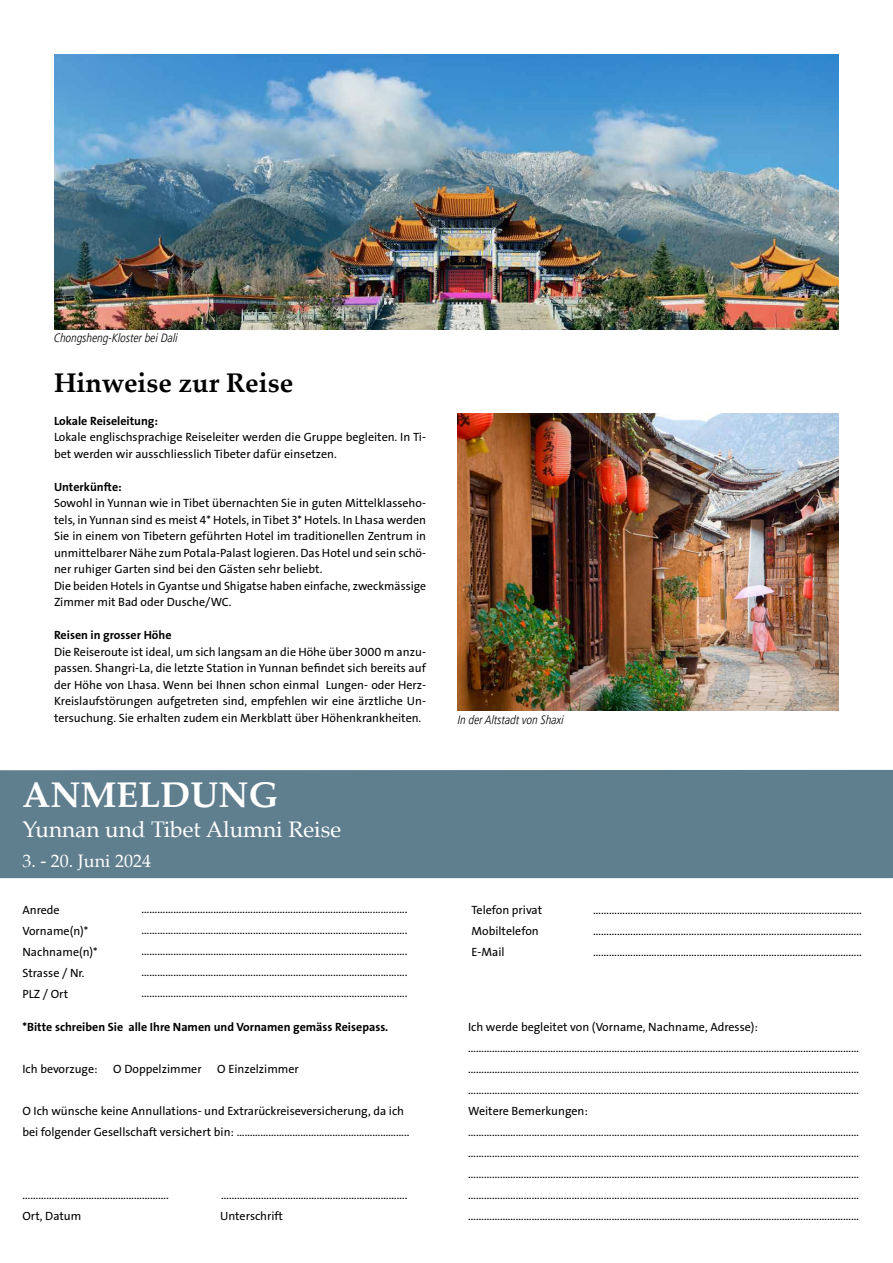
<style>
.page{position:relative;width:893px;height:1263px;background:#fff}
.page>*{position:absolute;margin:0;border:0;box-sizing:border-box;transform-origin:0 0}
.t1{font:700 36px "Palatino";color:#fff}
.t2{font:700 27px "Palatino Linotype";color:#000}
.t3{font:22.5px "Palatino";color:#fff}
.t4{font:18px "Palatino";color:#fff}
.t5{font:12px/21px "The Sans LP5 Plain";color:#000}
.t6{font:12px "The Sans LP7 Bld";color:#000}
.t7{font:italic 300 condensed 12px "Frutiger LT Pro";color:#000}
</style>
<div class="page">
<div style="left:0;top:770px;width:893px;height:108px;background:#5f7e8e"></div>
<img style="left:458px;top:413px;width:381px;height:297px">
<img style="left:54px;top:54px;width:785px;height:275px">
<p class="t7" style="left:54px;top:331px;width:126px">Chongsheng-Kloster bei Dali</p>
<h2 class="t2" style="left:54px;top:363px;width:241px">Hinweise zur Reise</h2>
<p class="t6" style="left:54px;top:413px;width:106px">Lokale Reiseleitung:</p>
<p class="t5" style="left:54px;top:429px;width:374px;line-height:16.5px">Lokale englischsprachige Reiseleiter werden die Gruppe begleiten. In Ti&shy;bet werden wir ausschliesslich Tibeter dafür einsetzen.</p>
<p class="t6" style="left:54px;top:479px;width:69px">Unterkünfte:</p>
<p class="t5" style="left:54px;top:495px;width:374px;line-height:16.5px">Sowohl in Yunnan wie in Tibet übernachten Sie in guten Mittelklasseho&shy;tels, in Yunnan sind es meist 4* Hotels, in Tibet 3* Hotels. In Lhasa werden Sie in einem von Tibetern geführten Hotel im traditionellen Zentrum in unmittelbarer Nähe zum Potala-Palast logieren. Das Hotel und sein schö&shy;ner ruhiger Garten sind bei den Gästen sehr beliebt.<br>Die beiden Hotels in Gyantse und Shigatse haben einfache, zweckmässige Zimmer mit Bad oder Dusche/WC.</p>
<p class="t6" style="left:54px;top:627px;width:119px">Reisen in grosser Höhe</p>
<p class="t5" style="left:54px;top:643px;width:373px;line-height:16.5px;text-align:justify">Die Reiseroute ist ideal, um sich langsam an die Höhe über 3000 m anzu&shy;passen. Shangri-La, die letzte Station in Yunnan befindet sich bereits auf der Höhe von Lhasa. Wenn bei Ihnen schon einmal Lungen- oder Herz-Kreislaufstörungen aufgetreten sind, empfehlen wir eine ärztliche Un&shy;tersuchung. Sie erhalten zudem ein Merkblatt über Höhenkrankheiten.</p>
<h1 class="t1" style="left:22px;top:764px;width:257px">ANMELDUNG</h1>
<h3 class="t3" style="left:22px;top:810px;width:320px">Yunnan und Tibet Alumni Reise</h3>
<h3 class="t4" style="left:22px;top:846px;width:130px">3. - 20. Juni 2024</h3>
<p class="t7" style="left:458px;top:713px;width:108px">In der Altstadt von Shaxi</p>
<p class="t5" style="left:471px;top:899px;width:72px">Telefon privat<br>Mobiltelefon<br>E-Mail</p>
<p class="t5" style="left:22px;top:899px;width:77px">Anrede<br>Vorname(n)*<br>Nachname(n)*<br>Strasse / Nr.<br>PLZ / Ort</p>
<p class="t5" style="left:593px;top:899px;width:270px;text-align:justify">..................................................................................................... ..................................................................................................... .....................................................................................................</p>
<p class="t5" style="left:142px;top:898px;width:268px;text-align:justify">.................................................................................................... .................................................................................................... .................................................................................................... .................................................................................................... ....................................................................................................</p>
<p class="t6" style="left:22px;top:1019px;width:367px">*Bitte schreiben Sie alle Ihre Namen und Vornamen gemäss Reisepass.</p>
<p class="t5" style="left:22px;top:1059px;width:77px">Ich bevorzuge:</p>
<p class="t5" style="left:113px;top:1059px;width:90px">O Doppelzimmer</p>
<p class="t5" style="left:217px;top:1059px;width:83px">O Einzelzimmer</p>
<p class="t5" style="left:22px;top:1101px;width:389px">O Ich wünsche keine Annullations- und Extrarückreiseversicherung, da ich bei folgender Gesellschaft versichert bin: .................................................................</p>
<p class="t5" style="left:468px;top:1017px;width:393px">Ich werde begleitet von (Vorname, Nachname, Adresse): ................................................................................................................................................... ................................................................................................................................................... ...................................................................................................................................................<br>Weitere Bemerkungen: ................................................................................................................................................... ................................................................................................................................................... ................................................................................................................................................... ................................................................................................................................................... ...................................................................................................................................................</p>
<p class="t5" style="left:22px;top:1185px;width:148px">.......................................................</p>
<p class="t5" style="left:221px;top:1185px;width:188px">......................................................................</p>
<p class="t5" style="left:22px;top:1206px;width:60px">Ort, Datum</p>
<p class="t5" style="left:220px;top:1206px;width:64px">Unterschrift</p>
</div>
